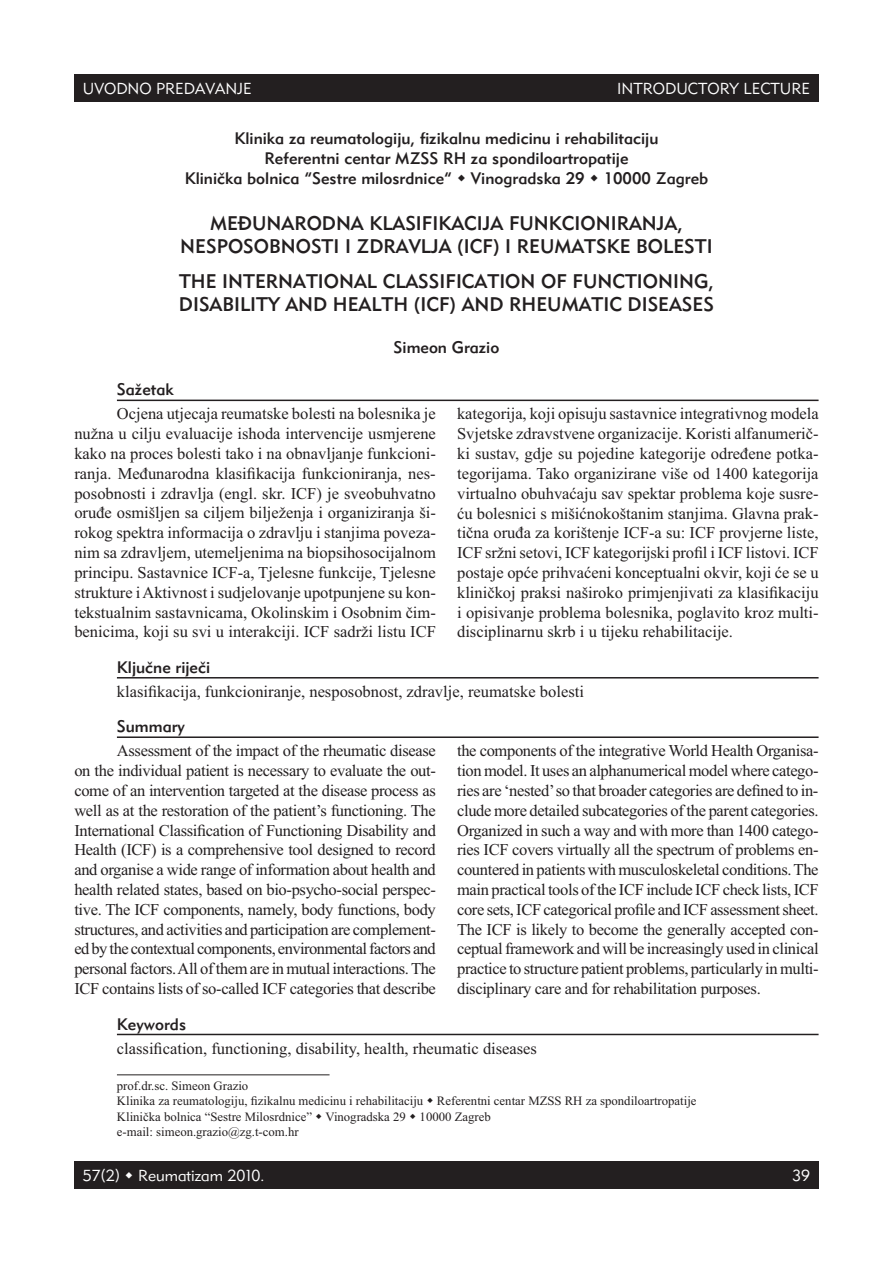
<style>
.page{position:relative;width:893px;height:1263px;background:#fff}
.page>*{position:absolute;margin:0;border:0;box-sizing:border-box;transform-origin:0 0}
.t1{font:19.5px/23.4px "Geometric 415 BT Medium A";color:#231f20;text-align:center}
.t2{font:16.5px/19.8px "Times New Roman";color:#231f20;text-align:justify}
.t3{font:16.5px/20px "Geometric 415 BT Medium A";color:#231f20;text-align:center}
.t4{font:15.75px "Geometric 415 BT Lite A";color:#fff}
.t5{font:12.75px/15.3px "Times New Roman";color:#231f20}
</style>
<div class="page">
<div style="left:74px;top:1161px;width:745px;height:27px;background:#231f20"></div>
<div style="left:74px;top:74px;width:745px;height:28px;background:#231f20"></div>
<hr style="left:117px;top:1074px;width:213px;height:1px;background:#231f20">
<hr style="left:117px;top:400px;width:702px;height:1px;background:#231f20">
<hr style="left:117px;top:677px;width:702px;height:1px;background:#231f20">
<hr style="left:117px;top:736px;width:702px;height:2px;background:#231f20">
<hr style="left:117px;top:1034px;width:702px;height:1px;background:#231f20">
<p class="t4" style="left:83px;top:79px;width:170px">UVODNO PREDAVANJE</p>
<p class="t4" style="left:617px;top:79px;width:194px">INTRODUCTORY LECTURE</p>
<p class="t3" style="left:185px;top:128px;width:525px">Klinika za reumatologiju, fizikalnu medicinu i rehabilitaciju<br>Referentni centar MZSS RH za spondiloartropatije<br>Klinička bolnica “Sestre milosrdnice” Vinogradska 29 10000 Zagreb</p>
<p class="t1" style="left:180px;top:211px;width:534px">MEĐUNARODNA KLASIFIKACIJA FUNKCIONIRANJA,<br>NESPOSOBNOSTI I ZDRAVLJA (ICF) I REUMATSKE BOLESTI</p>
<p class="t1" style="left:179px;top:269px;width:537px;text-align:left">THE INTERNATIONAL CLASSIFICATION OF FUNCTIONING,<br>DISABILITY AND HEALTH (ICF) AND RHEUMATIC DISEASES</p>
<p class="t3" style="left:394px;top:337px;width:107px">Simeon Grazio</p>
<p class="t3" style="left:117px;top:379px;width:58px">Sažetak</p>
<p class="t2" style="left:74px;top:404px;width:363px;text-indent:43px">Ocjena utjecaja reumatske bolesti na bolesnika je nužna u cilju evaluacije ishoda intervencije usmjerene kako na proces bolesti tako i na obnavljanje funkcioni&shy;ranja. Međunarodna klasifikacija funkcioniranja, nes&shy;posobnosti i zdravlja (engl. skr. ICF) je sveobuhvatno oruđe osmišljen sa ciljem bilježenja i organiziranja ši&shy;rokog spektra informacija o zdravlju i stanjima poveza&shy;nim sa zdravljem, utemeljenima na biopsihosocijalnom principu. Sastavnice ICF-a, Tjelesne funkcije, Tjelesne strukture i Aktivnost i sudjelovanje upotpunjene su kon&shy;tekstualnim sastavnicama, Okolinskim i Osobnim čim&shy;benicima, koji su svi u interakciji. ICF sadrži listu ICF</p>
<p class="t2" style="left:457px;top:404px;width:363px">kategorija, koji opisuju sastavnice integrativnog modela Svjetske zdravstvene organizacije. Koristi alfanumerič&shy;ki sustav, gdje su pojedine kategorije određene potka&shy;tegorijama. Tako organizirane više od 1400 kategorija virtualno obuhvaćaju sav spektar problema koje susre&shy;ću bolesnici s mišićnokoštanim stanjima. Glavna prak&shy;tična oruđa za korištenje ICF-a su: ICF provjerne liste, ICF sržni setovi, ICF kategorijski profil i ICF listovi. ICF postaje opće prihvaćeni konceptualni okvir, koji će se u kliničkoj praksi naširoko primjenjivati za klasifikaciju i opisivanje problema bolesnika, poglavito kroz multi&shy;disciplinarnu skrb i u tijeku rehabilitacije.</p>
<p class="t3" style="left:117px;top:657px;width:95px">Ključne riječi</p>
<p class="t2" style="left:117px;top:681px;width:468px">klasifikacija, funkcioniranje, nesposobnost, zdravlje, reumatske bolesti</p>
<p class="t3" style="left:117px;top:716px;width:70px">Summary</p>
<p class="t2" style="left:74px;top:741px;width:363px;text-indent:43px">Assessment of the impact of the rheumatic disease on the individual patient is necessary to evaluate the out&shy;come of an intervention targeted at the disease process as well as at the restoration of the patient’s functioning. The International Classification of Functioning Disability and Health (ICF) is a comprehensive tool designed to record and organise a wide range of information about health and health related states, based on bio-psycho-social perspec&shy;tive. The ICF components, namely, body functions, body structures, and activities and participation are complement&shy;ed by the contextual components, environmental factors and personal factors. All of them are in mutual interactions. The ICF contains lists of so-called ICF categories that describe</p>
<p class="t2" style="left:457px;top:741px;width:363px">the components of the integrative World Health Organisa&shy;tion model. It uses an alphanumerical model where catego&shy;ries are ‘nested’ so that broader categories are defined to in&shy;clude more detailed subcategories of the parent categories.<br>Organized in such a way and with more than 1400 catego&shy;ries ICF covers virtually all the spectrum of problems en&shy;countered in patients with musculoskeletal conditions. The main practical tools of the ICF include ICF check lists, ICF core sets, ICF categorical profile and ICF assessment sheet.<br>The ICF is likely to become the generally accepted con&shy;ceptual framework and will be increasingly used in clinical practice to structure patient problems, particularly in multi&shy;disciplinary care and for rehabilitation purposes.</p>
<p class="t3" style="left:117px;top:1013px;width:71px">Keywords</p>
<p class="t2" style="left:117px;top:1038px;width:422px">classification, functioning, disability, health, rheumatic diseases</p>
<p class="t5" style="left:117px;top:1078px;width:581px">prof.dr.sc. Simeon Grazio<br>Klinika za reumatologiju, fizikalnu medicinu i rehabilitaciju Referentni centar MZSS RH za spondiloartropatije Klinička bolnica “Sestre Milosrdnice” Vinogradska 29 10000 Zagreb<br>e-mail: simeon.grazio@zg.t-com.hr</p>
<p class="t4" style="left:83px;top:1166px;width:183px">57(2) Reumatizam 2010.</p>
<p class="t4" style="left:792px;top:1166px;width:19px">39</p>
</div>
